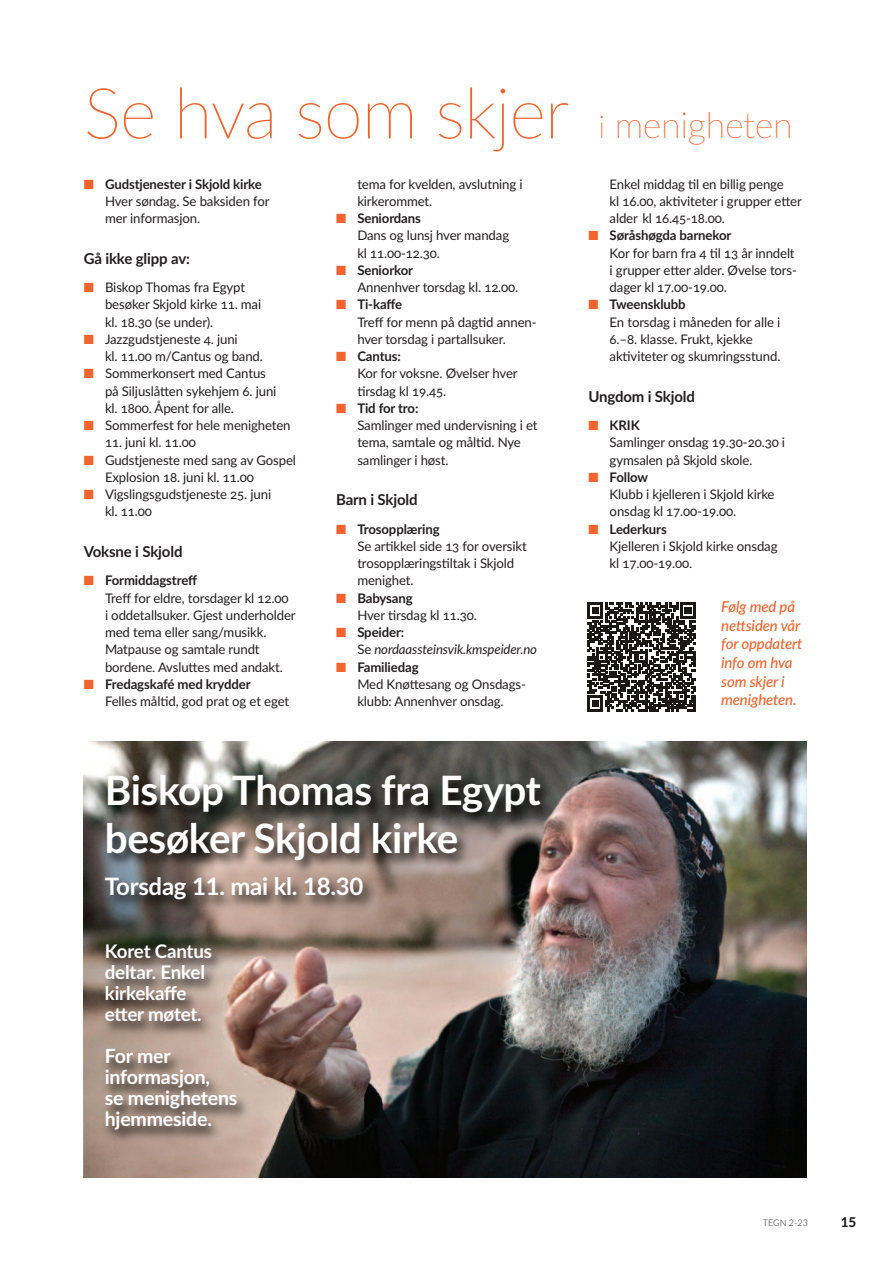
<style>
.page{position:relative;width:893px;height:1263px;background:#fff}
.page>*{position:absolute;margin:0;border:0;box-sizing:border-box;transform-origin:0 0}
.t1{font:100 70.5px "Lato";letter-spacing:-.015em;color:#f2642f}
.t2{font:700 40.5px/48px "Lato";letter-spacing:-.01em;color:#fff}
.t3{font:100 36px "Lato";letter-spacing:-.01em;color:#f2642f}
.t4{font:700 24px "Lato";letter-spacing:-.01em;color:#fff}
.t5{font:700 19.5px/21px "Lato";letter-spacing:-.01em;color:#fff}
.t6{font:700 18.75px/21px "Lato";letter-spacing:-.01em;color:#fff}
.t7{font:italic 500 15px/18.6px "Lato";letter-spacing:-.01em;color:#f2642f}
.t8{font:700 15px "Lato";letter-spacing:-.01em;color:#231f20}
.t9{font:800 13.5px "Lato";color:#231f20}
.t10{font:13.2px/17.2px "Lato";letter-spacing:-.01em;color:#231f20}
.t11{font:italic 13.2px/17.2px "Lato";letter-spacing:-.01em;color:#231f20}
.t12{font:300 9px "Lato";color:#231f20}
.s1{color:#f2642f}
.s2{font-weight:700}
.s3{font-weight:700;font-style:normal}
.s4{font-style:normal}
.s5{font-size:31.5px}
</style>
<div class="page">
<svg style="left:587px;top:603px;width:109px;height:108px"></svg>
<img style="left:90px;top:742px;width:717px;height:436px">
<img style="left:83px;top:761px;width:528px;height:417px">
<h1 class="t1" style="left:84px;top:73px;width:487px">Se hva som skjer</h1>
<p class="t10" style="left:105px;top:175px;width:166px;text-indent:-21px"><span class="s1">■</span> <span class="s2">Gudstjenester i Skjold kirke<br></span>Hver søndag. Se baksiden for mer informasjon.</p>
<p class="t8" style="left:84px;top:250px;width:108px">Gå ikke glipp av:</p>
<p class="t10" style="left:105px;top:279px;width:158px;text-indent:-21px"><span class="s1">■</span> Biskop Thomas fra Egypt besøker Skjold kirke 11. mai kl. 18.30 (se under).</p>
<p class="t10" style="left:105px;top:331px;width:159px;text-indent:-21px"><span class="s1">■</span> Jazzgudstjeneste 4. juni<br>kl. 11.00 m/Cantus og band.</p>
<p class="t10" style="left:105px;top:365px;width:173px;text-indent:-21px"><span class="s1">■</span> Sommerkonsert med Cantus på Siljuslåtten sykehjem 6. juni kl. 1800. Åpent for alle.</p>
<p class="t10" style="left:84px;top:417px;width:208px"><span class="s1">■</span> Sommerfest for hele menigheten</p>
<p class="t10" style="left:105px;top:434px;width:92px">11. juni kl. 11.00</p>
<p class="t10" style="left:105px;top:451px;width:193px;text-indent:-21px"><span class="s1">■</span> Gudstjeneste med sang av Gospel<br>Explosion 18. juni kl. 11.00</p>
<p class="t10" style="left:105px;top:486px;width:168px;text-indent:-21px"><span class="s1">■</span> Vigslingsgudstjeneste 25. juni kl. 11.00</p>
<p class="t8" style="left:84px;top:543px;width:100px">Voksne i Skjold</p>
<p class="t10" style="left:105px;top:572px;width:192px;text-indent:-21px"><span class="s1">■</span> <span class="s2">Formiddagstreff<br></span>Treff for eldre, torsdager kl 12.00<br>i oddetallsuker. Gjest underholder med tema eller sang/musikk.<br>Matpause og samtale rundt bordene. Avsluttes med andakt.</p>
<p class="t10" style="left:105px;top:676px;width:186px;text-indent:-21px"><span class="s1">■</span> <span class="s2">Fredagskafé med krydder<br></span>Felles måltid, god prat og et eget</p>
<p class="t10" style="left:357px;top:175px;width:167px">tema for kvelden, avslutning i kirkerommet.</p>
<p class="t10" style="left:357px;top:210px;width:153px;text-indent:-21px"><span class="s1">■</span> <span class="s2">Seniordans<br></span>Dans og lunsj hver mandag kl 11.00-12.30.</p>
<p class="t10" style="left:357px;top:262px;width:163px;text-indent:-21px"><span class="s1">■</span> <span class="s2">Seniorkor<br></span>Annenhver torsdag kl. 12.00.</p>
<p class="t10" style="left:357px;top:296px;width:181px;text-indent:-21px"><span class="s1">■</span> <span class="s2">Ti-kaffe<br></span>Treff for menn på dagtid annen&shy;hver torsdag i partallsuker.</p>
<p class="t10" style="left:357px;top:348px;width:162px;text-indent:-21px"><span class="s1">■</span> <span class="s2">Cantus:<br></span>Kor for voksne. Øvelser hver tirsdag kl 19.45.</p>
<p class="t10" style="left:357px;top:400px;width:182px;text-indent:-21px"><span class="s1">■</span> <span class="s2">Tid for tro:<br></span>Samlinger med undervisning i et tema, samtale og måltid. Nye samlinger i høst.</p>
<p class="t8" style="left:336px;top:491px;width:83px">Barn i Skjold</p>
<p class="t10" style="left:357px;top:520px;width:171px;text-indent:-21px"><span class="s1">■</span> <span class="s2">Trosopplæring<br></span>Se artikkel side 13 for oversikt trosopplæringstiltak i Skjold menighet.</p>
<p class="t10" style="left:357px;top:589px;width:121px;text-indent:-21px"><span class="s1">■</span> <span class="s2">Babysang<br></span>Hver tirsdag kl 11.30.</p>
<p class="t11" style="left:357px;top:624px;width:181px;text-indent:-21px"><span class="s1">■</span> <span class="s3">Speider:<br></span><span class="s4">Se</span> nordaassteinsvik.kmspeider.no</p>
<p class="t10" style="left:357px;top:658px;width:170px;text-indent:-21px"><span class="s1">■</span> <span class="s2">Familiedag<br></span>Med Knøttesang og Onsdags&shy;klubb: Annenhver onsdag.</p>
<h3 class="t3" style="left:599px;top:105px;width:196px"><span class="s5">i</span> menigheten</h3>
<p class="t10" style="left:610px;top:175px;width:194px">Enkel middag til en billig penge<br>kl 16.00, aktiviteter i grupper etter alder kl 16.45-18.00.</p>
<p class="t10" style="left:610px;top:227px;width:189px;text-indent:-21px"><span class="s1">■</span> <span class="s2">Søråshøgda barnekor<br></span>Kor for barn fra 4 til 13 år inndelt i grupper etter alder. Øvelse tors&shy;dager kl 17.00-19.00.</p>
<p class="t10" style="left:610px;top:296px;width:172px;text-indent:-21px"><span class="s1">■</span> <span class="s2">Tweensklubb<br></span>En torsdag i måneden for alle i<br>6.–8. klasse. Frukt, kjekke aktiviteter og skumringsstund.</p>
<p class="t8" style="left:588px;top:388px;width:108px">Ungdom i Skjold</p>
<p class="t10" style="left:610px;top:417px;width:177px;text-indent:-21px"><span class="s1">■</span> <span class="s2">KRIK<br></span>Samlinger onsdag 19.30-20.30 i gymsalen på Skjold skole.</p>
<p class="t10" style="left:610px;top:469px;width:166px;text-indent:-21px"><span class="s1">■</span> <span class="s2">Follow<br></span>Klubb i kjelleren i Skjold kirke onsdag kl 17.00-19.00.</p>
<p class="t10" style="left:610px;top:520px;width:169px;text-indent:-21px"><span class="s1">■</span> <span class="s2">Lederkurs<br></span>Kjelleren i Skjold kirke onsdag kl 17.00-19.00.</p>
<p class="t7" style="left:721px;top:598px;width:83px">Følg med på nettsiden vår for oppdatert info om hva som skjer i menigheten.</p>
<h2 class="t2" style="left:105px;top:767px;width:438px">Biskop Thomas fra Egypt besøker Skjold kirke</h2>
<h3 class="t4" style="left:105px;top:873px;width:260px">Torsdag 11. mai kl. 18.30</h3>
<h3 class="t6" style="left:105px;top:941px;width:109px">Koret Cantus deltar. Enkel kirkekaffe etter møtet.</h3>
<h3 class="t5" style="left:105px;top:1046px;width:134px">For mer informasjon,<br>se menighetens hjemmeside.</h3>
<p class="t12" style="left:763px;top:1218px;width:47px">TEGN 2-23</p>
<p class="t9" style="left:841px;top:1214px;width:17px">15</p>
</div>
